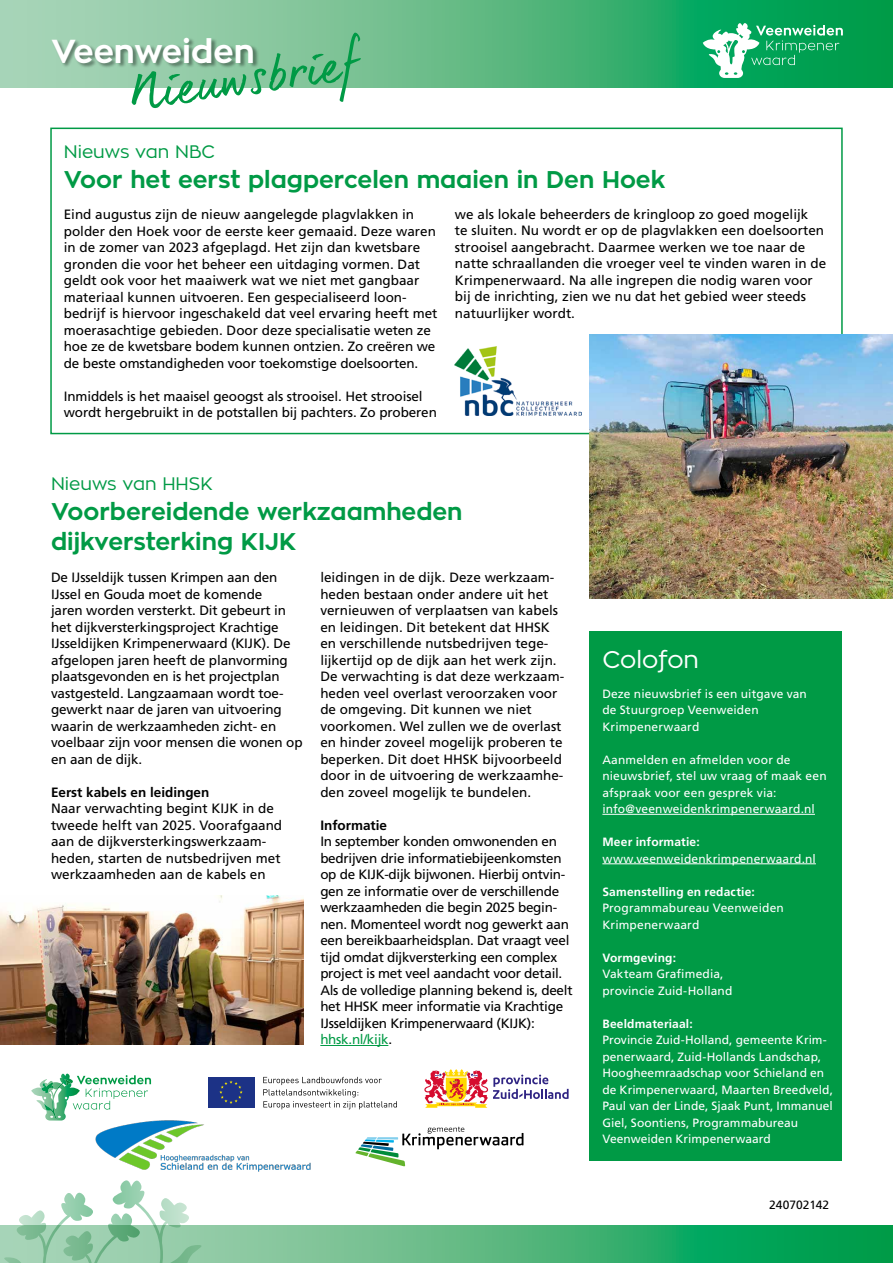
<style>
.page{position:relative;width:893px;height:1263px;background:#fff}
.page>*{position:absolute;margin:0;border:0;box-sizing:border-box;transform-origin:0 0}
.t1{font:700 33px "Zona Pro";color:#fff}
.t2{font:700 24px/30px "Zona Pro";color:#009a45}
.t3{font:24px "Zona Pro";letter-spacing:-.005em;color:#fff}
.t4{font:18px "Zona Pro";color:#009a45}
.t5{font:13.5px/16.5px "Frutiger LT Std";color:#000}
.t6{font:13.5px/16.5px "Frutiger LT Std";letter-spacing:-.02em;color:#000}
.t7{font:700 13.5px "Frutiger LT Std";color:#000}
.t8{font:12px/16.5px "Frutiger LT Std";letter-spacing:.01em;color:#fff}
.t9{font:700 12px "Frutiger LT Std";letter-spacing:.015em;color:#fff}
.t10{font:12px "Frutiger LT Std";color:#000}
.s1{color:#009a45}
</style>
<div class="page">
<div style="left:50px;top:128px;width:793px;height:306px;border:2px solid #009a45"></div>
<img style="left:590px;top:335px;width:303px;height:263px">
<div style="left:590px;top:632px;width:252px;height:529px;background:#009a45"></div>
<hr style="left:602px;top:814px;width:213px;height:1px;background:#fff">
<hr style="left:602px;top:863px;width:214px;height:1px;background:#fff">
<svg style="left:31px;top:1073px;width:120px;height:47px"></svg>
<img style="left:95px;top:1120px;width:215px;height:52px">
<svg style="left:355px;top:1127px;width:168px;height:39px"></svg>
<div style="left:208px;top:1077px;width:46px;height:31px;background:#1c3286"></div>
<svg style="left:219px;top:1080px;width:24px;height:24px"></svg>
<svg style="left:263px;top:1077px;width:134px;height:32px"></svg>
<svg style="left:424px;top:1069px;width:145px;height:39px"></svg>
<hr style="left:320px;top:1045px;width:68px;height:1px;background:#009a45">
<img style="left:0;top:896px;width:303px;height:148px">
<img style="left:454px;top:347px;width:127px;height:68px">
<svg style="left:0;top:0;width:893px;height:87px;background:#56b882"></svg>
<svg style="left:0;top:1226px;width:893px;height:37px;background:#46b378"></svg>
<svg style="left:4px;top:1180px;width:197px;height:83px"></svg>
<svg style="left:703px;top:22px;width:140px;height:56px"></svg>
<div style="left:52px;top:37px;width:207px;height:32px;background:#000;opacity:.4"></div>
<svg style="left:131px;top:32px;width:230px;height:77px"></svg>
<h1 class="t1" style="left:51px;top:29px;width:205px">Veenweiden</h1>
<h3 class="t4" style="left:64px;top:140px;width:153px">Nieuws van NBC</h3>
<h2 class="t2" style="left:64px;top:165px;width:603px">Voor het eerst plagpercelen maaien in Den Hoek</h2>
<p class="t5" style="left:64px;top:206px;width:375px">Eind augustus zijn de nieuw aangelegde plagvlakken in polder den Hoek voor de eerste keer gemaaid. Deze waren in de zomer van 2023 afgeplagd. Het zijn dan kwetsbare gronden die voor het beheer een uitdaging vormen. Dat geldt ook voor het maaiwerk wat we niet met gangbaar materiaal kunnen uitvoeren. Een gespecialiseerd loon&shy;bedrijf is hiervoor ingeschakeld dat veel ervaring heeft met moerasachtige gebieden. Door deze specialisatie weten ze hoe ze de kwetsbare bodem kunnen ontzien. Zo creëren we de beste omstandigheden voor toekomstige doelsoorten.</p>
<p class="t5" style="left:64px;top:388px;width:375px">Inmiddels is het maaisel geoogst als strooisel. Het strooisel wordt hergebruikt in de potstallen bij pachters. Zo proberen</p>
<p class="t5" style="left:455px;top:206px;width:373px">we als lokale beheerders de kringloop zo goed mogelijk<br>te sluiten. Nu wordt er op de plagvlakken een doelsoorten strooisel aangebracht. Daarmee werken we toe naar de natte schraallanden die vroeger veel te vinden waren in de Krimpenerwaard. Na alle ingrepen die nodig waren voor bij de inrichting, zien we nu dat het gebied weer steeds natuurlijker wordt.</p>
<h3 class="t4" style="left:51px;top:472px;width:163px">Nieuws van HHSK</h3>
<h2 class="t2" style="left:51px;top:497px;width:413px">Voorbereidende werkzaamheden dijkversterking KIJK</h2>
<p class="t5" style="left:51px;top:569px;width:253px">De IJsseldijk tussen Krimpen aan den IJssel en Gouda moet de komende<br>jaren worden versterkt. Dit gebeurt in het dijkversterkingsproject Krachtige IJsseldijken Krimpenerwaard (KIJK). De afgelopen jaren heeft de planvorming plaatsgevonden en is het projectplan vastgesteld. Langzaamaan wordt toe&shy;gewerkt naar de jaren van uitvoering waarin de werkzaamheden zicht- en voelbaar zijn voor mensen die wonen op en aan de dijk.</p>
<p class="t7" style="left:51px;top:784px;width:160px">Eerst kabels en leidingen</p>
<p class="t5" style="left:51px;top:800px;width:233px">Naar verwachting begint KIJK in de tweede helft van 2025. Voorafgaand aan de dijkversterkingswerkzaam&shy;heden, starten de nutsbedrijven met werkzaamheden aan de kabels en</p>
<p class="t5" style="left:320px;top:569px;width:245px">leidingen in de dijk. Deze werkzaam&shy;heden bestaan onder andere uit het vernieuwen of verplaatsen van kabels en leidingen. Dit betekent dat HHSK en verschillende nutsbedrijven tege&shy;lijkertijd op de dijk aan het werk zijn.<br>De verwachting is dat deze werkzaam&shy;heden veel overlast veroorzaken voor de omgeving. Dit kunnen we niet voorkomen. Wel zullen we de overlast en hinder zoveel mogelijk proberen te beperken. Dit doet HHSK bijvoorbeeld door in de uitvoering de werkzaamhe&shy;den zoveel mogelijk te bundelen.</p>
<p class="t7" style="left:320px;top:817px;width:68px">Informatie</p>
<p class="t6" style="left:320px;top:833px;width:254px">In september konden omwonenden en bedrijven drie informatiebijeenkomsten op de KIJK-dijk bijwonen. Hierbij ontvin&shy;gen ze informatie over de verschillende werkzaamheden die begin 2025 begin&shy;nen. Momenteel wordt nog gewerkt aan een bereikbaarheidsplan. Dat vraagt veel tijd omdat dijkversterking een complex project is met veel aandacht voor detail.<br>Als de volledige planning bekend is, deelt het HHSK meer informatie via Krachtige IJsseldijken Krimpenerwaard (KIJK): <span class="s1">hhsk.nl/kijk</span>.</p>
<h2 class="t3" style="left:602px;top:644px;width:98px">Colofon</h2>
<p class="t8" style="left:602px;top:685px;width:206px">Deze nieuwsbrief is een uitgave van de Stuurgroep Veenweiden<br>Krimpenerwaard</p>
<p class="t8" style="left:602px;top:751px;width:226px">Aanmelden en afmelden voor de nieuwsbrief, stel uw vraag of maak een afspraak voor een gesprek via: info@veenweidenkrimpenerwaard.nl</p>
<p class="t9" style="left:602px;top:835px;width:99px">Meer informatie:</p>
<p class="t8" style="left:602px;top:850px;width:215px">www.veenweidenkrimpenerwaard.nl</p>
<p class="t9" style="left:602px;top:884px;width:154px">Samenstelling en redactie:</p>
<p class="t8" style="left:602px;top:900px;width:183px">Programmabureau Veenweiden<br>Krimpenerwaard</p>
<p class="t9" style="left:602px;top:950px;width:75px">Vormgeving:</p>
<p class="t8" style="left:602px;top:966px;width:131px">Vakteam Grafimedia, provincie Zuid-Holland</p>
<p class="t9" style="left:602px;top:1016px;width:92px">Beeldmateriaal:</p>
<p class="t8" style="left:602px;top:1032px;width:232px">Provincie Zuid-Holland, gemeente Krim&shy;penerwaard, Zuid-Hollands Landschap, Hoogheemraadschap voor Schieland en de Krimpenerwaard, Maarten Breedveld, Paul van der Linde, Sjaak Punt, Immanuel Giel, Soontiens, Programmabureau Veenweiden Krimpenerwaard</p>
<p class="t10" style="left:769px;top:1198px;width:62px">240702142</p>
</div>
